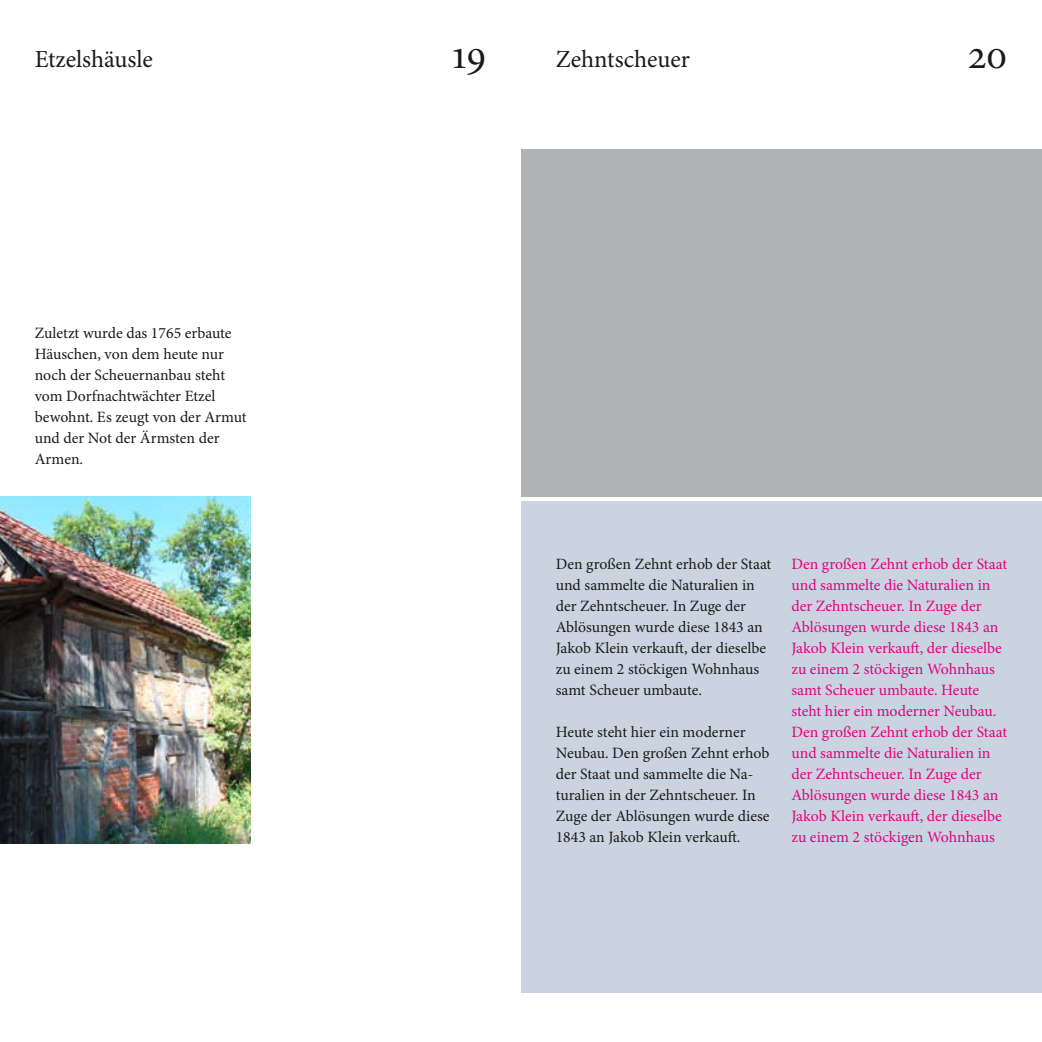
<style>
.page{position:relative;width:1042px;height:1042px;background:#fff}
.page>*{position:absolute;margin:0;border:0;box-sizing:border-box;transform-origin:0 0}
.t1{font:42px "Minion Regular SC";color:#1a1a18}
.t2{font:24.5px "Minion Pro";letter-spacing:-.005em;color:#1a1a18}
.t3{font:15.75px/21px "Minion Pro";color:#1a1a18}
.t4{font:15.75px/21px "Minion Pro";color:#e5007d}
</style>
<div class="page">
<div style="left:521px;top:501px;width:521px;height:491px;background:#cad4e1"></div>
<div style="left:521px;top:149px;width:521px;height:347px;background:#b1b2b3"></div>
<img style="left:0;top:496px;width:251px;height:347px">
<h2 class="t2" style="left:35px;top:43px;width:120px">Etzelshäusle</h2>
<p class="t3" style="left:35px;top:322px;width:214px">Zuletzt wurde das 1765 erbaute<br>Häuschen, von dem heute nur noch der Scheuernanbau steht vom Dorfnachtwächter Etzel bewohnt. Es zeugt von der Armut und der Not der Ärmsten der<br>Armen.</p>
<h1 class="t1" style="left:452px;top:34px;width:35px">19</h1>
<h1 class="t1" style="left:968px;top:34px;width:41px">20</h1>
<h2 class="t2" style="left:556px;top:43px;width:136px">Zehntscheuer</h2>
<p class="t3" style="left:556px;top:553px;width:217px">Den großen Zehnt erhob der Staat und sammelte die Naturalien in der Zehntscheuer. In Zuge der<br>Ablösungen wurde diese 1843 an<br>Jakob Klein verkauft, der dieselbe zu einem 2 stöckigen Wohnhaus samt Scheuer umbaute.</p>
<p class="t3" style="left:556px;top:721px;width:215px">Heute steht hier ein moderner<br>Neubau. Den großen Zehnt erhob der Staat und sammelte die Na&shy;turalien in der Zehntscheuer. In<br>Zuge der Ablösungen wurde diese<br>1843 an Jakob Klein verkauft.</p>
<p class="t4" style="left:791px;top:553px;width:217px">Den großen Zehnt erhob der Staat und sammelte die Naturalien in der Zehntscheuer. In Zuge der<br>Ablösungen wurde diese 1843 an<br>Jakob Klein verkauft, der dieselbe zu einem 2 stöckigen Wohnhaus samt Scheuer umbaute. Heute steht hier ein moderner Neubau.<br>Den großen Zehnt erhob der Staat und sammelte die Naturalien in der Zehntscheuer. In Zuge der<br>Ablösungen wurde diese 1843 an<br>Jakob Klein verkauft, der dieselbe zu einem 2 stöckigen Wohnhaus</p>
</div>
